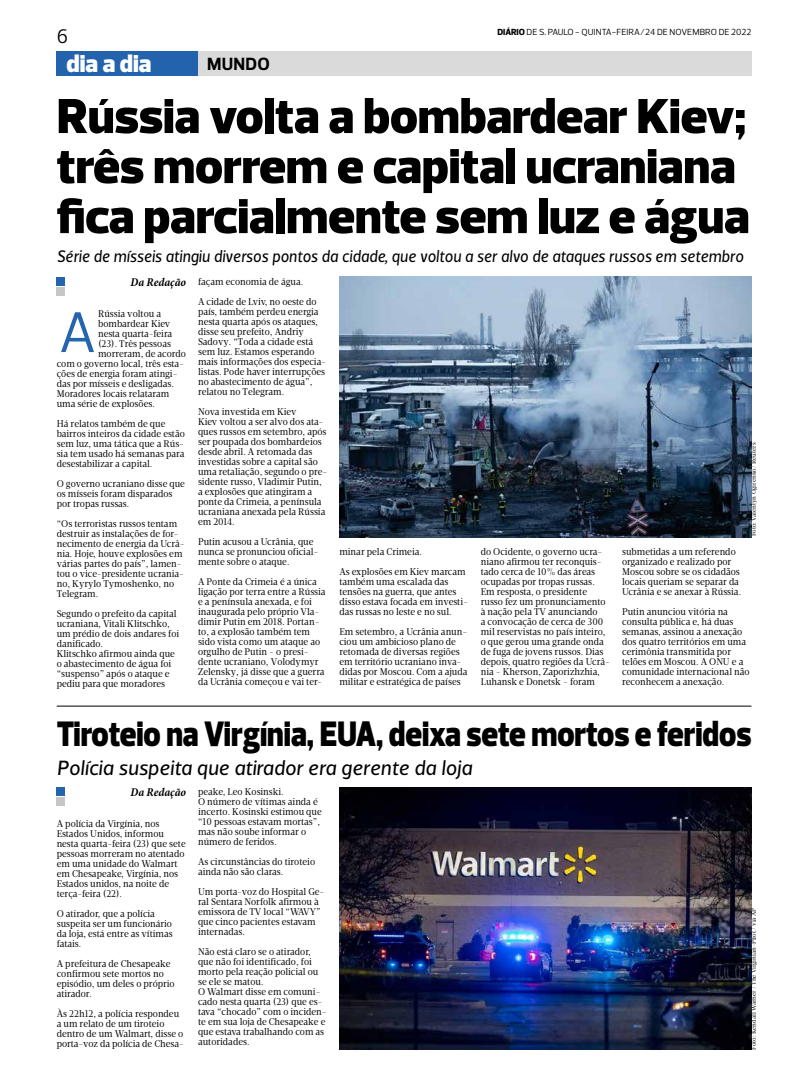
<style>
.page{position:relative;width:794px;height:1078px;background:#fff}
.page>*{position:absolute;margin:0;border:0;box-sizing:border-box;transform-origin:0 0}
.t1{font:58px "Prelo";color:#2565ae}
.t2{font:900 50px/50px "Prelo";color:#000}
.t3{font:900 36px "Prelo";color:#000;scale:.87 1}
.t4{font:900 25px "Prelo";color:#fff}
.t5{font:italic 21px "Velino Sans";color:#000}
.t6{font:20px "Prelo";color:#000}
.t7{font:700 18px "Prelo";letter-spacing:.015em;color:#000}
.t8{font:italic 17px "Velino Sans";color:#000;scale:.93 1}
.t9{font:italic 700 condensed 12px "Minion Pro";letter-spacing:-.005em;color:#000}
.t10{font:10px/10px "Velino Text";color:#000;scale:.9 1}
.t11{font:9px "Prelo";color:#000}
.t12{font:6px "Velino Text";color:#000}
.s1{font-weight:800}
</style>
<div class="page">
<div style="left:148px;top:51px;width:603px;height:24px;background:#dadada"></div>
<div style="left:57px;top:51px;width:141px;height:24px;background:#2363ad"></div>
<hr style="left:57px;top:705px;width:694px;height:1px;background:#000">
<div style="left:57px;top:797px;width:8px;height:8px;background:#c6c6c6"></div>
<div style="left:57px;top:787px;width:8px;height:8px;background:#2464ae"></div>
<div style="left:57px;top:287px;width:8px;height:9px;background:#c6c6c6"></div>
<div style="left:57px;top:277px;width:8px;height:8px;background:#2464ae"></div>
<img style="left:339px;top:276px;width:412px;height:261px">
<img style="left:339px;top:787px;width:412px;height:262px">
<h3 class="t6" style="left:57px;top:24px;width:13px">6</h3>
<h3 class="t4" style="left:67px;top:48px;width:86px">dia a dia</h3>
<h3 class="t7" style="left:207px;top:53px;width:64px">MUNDO</h3>
<p class="t11" style="left:497px;top:27px;width:255px"><span class="s1">DIÁRIO</span> DE S. PAULO - QUINTA-FEIRA/24 DE NOVEMBRO DE 2022</p>
<h2 class="t2" style="left:57px;top:91px;width:694px">Rússia volta a bombardear Kiev; três morrem e capital ucraniana fica parcialmente sem luz e água</h2>
<h3 class="t8" style="left:57px;top:246px;width:740px">Série de mísseis atingiu diversos pontos da cidade, que voltou a ser alvo de ataques russos em setembro</h3>
<p class="t9" style="left:130px;top:274px;width:57px">Da Redação</p>
<p class="t10" style="left:98px;top:308px;width:71px">Rússia voltou a</p>
<p class="t10" style="left:98px;top:318px;width:82px">bombardear Kiev</p>
<p class="t10" style="left:98px;top:328px;width:84px">nesta quarta-feira</p>
<p class="t10" style="left:98px;top:338px;width:83px">(23). Três pessoas</p>
<p class="t10" style="left:98px;top:348px;width:99px">morreram, de acordo</p>
<p class="t10" style="left:57px;top:358px;width:143px">com o governo local, três esta-</p>
<p class="t10" style="left:57px;top:368px;width:136px">ções de energia foram atingi-</p>
<p class="t10" style="left:57px;top:378px;width:132px">das por mísseis e desligadas.</p>
<p class="t10" style="left:57px;top:388px;width:126px">Moradores locais relataram</p>
<p class="t10" style="left:57px;top:398px;width:111px">uma série de explosões.</p>
<p class="t10" style="left:57px;top:418px;width:144px">Há relatos também de que bairros inteiros da cidade estão sem luz, uma tática que a Rús&shy;sia tem usado há semanas para desestabilizar a capital.</p>
<p class="t10" style="left:57px;top:478px;width:144px">O governo ucraniano disse que os mísseis foram disparados por tropas russas.</p>
<p class="t10" style="left:57px;top:518px;width:144px">“Os terroristas russos tentam destruir as instalações de for&shy;necimento de energia da Ucrâ&shy;nia. Hoje, houve explosões em várias partes do país”, lamen&shy;tou o vice-presidente ucrania&shy;no, Kyrylo Tymoshenko, no<br>Telegram.</p>
<p class="t10" style="left:57px;top:608px;width:138px">Segundo o prefeito da capital ucraniana, Vitali Klitschko, um prédio de dois andares foi danificado.<br>Klitschko afirmou ainda que o abastecimento de água foi “suspenso” após o ataque e pediu para que moradores</p>
<h1 class="t1" style="left:59px;top:297px;width:39px">A</h1>
<p class="t10" style="left:198px;top:271px;width:133px;line-height:20px">façam economia de água.<br>A cidade de Lviv, no oeste do</p>
<p class="t10" style="left:198px;top:306px;width:144px">país, também perdeu energia nesta quarta após os ataques, disse seu prefeito, Andriy<br>Sadovy. “Toda a cidade está sem luz. Estamos esperando mais informações dos especia&shy;listas. Pode haver interrupções no abastecimento de água”, relatou no Telegram.</p>
<p class="t10" style="left:198px;top:406px;width:145px">Nova investida em Kiev<br>Kiev voltou a ser alvo dos ata&shy;ques russos em setembro, após ser poupada dos bombardeios desde abril. A retomada das investidas sobre a capital são uma retaliação, segundo o pre&shy;sidente russo, Vladimir Putin, a explosões que atingiram a ponte da Crimeia, a península ucraniana anexada pela Rússia em 2014.</p>
<p class="t10" style="left:198px;top:536px;width:135px">Putin acusou a Ucrânia, que nunca se pronunciou oficial&shy;mente sobre o ataque.</p>
<p class="t10" style="left:198px;top:576px;width:143px">A Ponte da Crimeia é a única ligação por terra entre a Rússia e a península anexada, e foi inaugurada pelo próprio Vla&shy;dimir Putin em 2018. Portan&shy;to, a explosão também tem sido vista como um ataque ao orgulho de Putin - o presi&shy;dente ucraniano, Volodymyr<br>Zelensky, já disse que a guerra da Ucrânia começou e vai ter-</p>
<p class="t10" style="left:339px;top:541px;width:142px;line-height:20px">minar pela Crimeia.<br>As explosões em Kiev marcam</p>
<p class="t10" style="left:339px;top:576px;width:144px">também uma escalada das tensões na guerra, que antes disso estava focada em investi&shy;das russas no leste e no sul.</p>
<p class="t10" style="left:339px;top:626px;width:144px">Em setembro, a Ucrânia anun&shy;ciou um ambicioso plano de retomada de diversas regiões em território ucraniano inva&shy;didas por Moscou. Com a ajuda militar e estratégica de países</p>
<p class="t12" style="left:750px;top:536px;width:95px;rotate:-90deg">Foto: Valentyn Ogirenko/ Reuters</p>
<p class="t10" style="left:481px;top:546px;width:145px">do Ocidente, o governo ucra&shy;niano afirmou ter reconquis&shy;tado cerca de 10% das áreas ocupadas por tropas russas.<br>Em resposta, o presidente russo fez um pronunciamento à nação pela TV anunciando<br>a convocação de cerca de 300 mil reservistas no país inteiro, o que gerou uma grande onda de fuga de jovens russos. Dias depois, quatro regiões da Ucrâ&shy;nia - Kherson, Zaporizhzhia,<br>Luhansk e Donetsk - foram</p>
<p class="t10" style="left:622px;top:546px;width:134px">submetidas a um referendo organizado e realizado por<br>Moscou sobre se os cidadãos locais queriam se separar da<br>Ucrânia e se anexar à Rússia.</p>
<p class="t10" style="left:622px;top:606px;width:143px">Putin anunciou vitória na consulta pública e, há duas semanas, assinou a anexação dos quatro territórios em uma cerimônia transmitida por telões em Moscou. A ONU e a comunidade internacional não reconhecem a anexação.</p>
<h3 class="t3" style="left:57px;top:711px;width:800px">Tiroteio na Virgínia, EUA, deixa sete mortos e feridos</h3>
<h3 class="t5" style="left:57px;top:755px;width:417px">Polícia suspeita que atirador era gerente da loja</h3>
<p class="t9" style="left:130px;top:783px;width:57px">Da Redação</p>
<p class="t10" style="left:57px;top:818px;width:145px">A polícia da Virgínia, nos<br>Estados Unidos, informou nesta quarta-feira (23) que sete pessoas morreram no atentado em uma unidade do Walmart em Chesapeake, Virgínia, nos<br>Estados unidos, na noite de terça-feira (22).</p>
<p class="t10" style="left:57px;top:908px;width:130px">O atirador, que a polícia suspeita ser um funcionário da loja, está entre as vítimas fatais.</p>
<p class="t10" style="left:57px;top:958px;width:133px">A prefeitura de Chesapeake confirmou sete mortos no episódio, um deles o próprio atirador.</p>
<p class="t10" style="left:57px;top:1008px;width:143px">Às 22h12, a polícia respondeu a um relato de um tiroteio dentro de um Walmart, disse o porta-voz da polícia de Chesa-</p>
<p class="t10" style="left:198px;top:786px;width:139px">peake, Leo Kosinski.<br>O número de vítimas ainda é incerto. Kosinski estimou que “10 pessoas estavam mortas”, mas não soube informar o número de feridos.</p>
<p class="t10" style="left:198px;top:856px;width:132px">As circunstâncias do tiroteio ainda não são claras.</p>
<p class="t10" style="left:198px;top:886px;width:142px">Um porta-voz do Hospital Ge&shy;ral Sentara Norfolk afirmou à emissora de TV local “WAVY” que cinco pacientes estavam internadas.</p>
<p class="t10" style="left:198px;top:946px;width:145px">Não está claro se o atirador, que não foi identificado, foi morto pela reação policial ou se ele se matou.<br>O Walmart disse em comuni&shy;cado nesta quarta (23) que es&shy;tava “chocado” com o inciden&shy;te em sua loja de Chesapeake e que estava trabalhando com as autoridades.</p>
<p class="t12" style="left:750px;top:1049px;width:143px;rotate:-90deg">Foto: Kendall Warner / The Virginian-Pilot / via AP</p>
</div>
